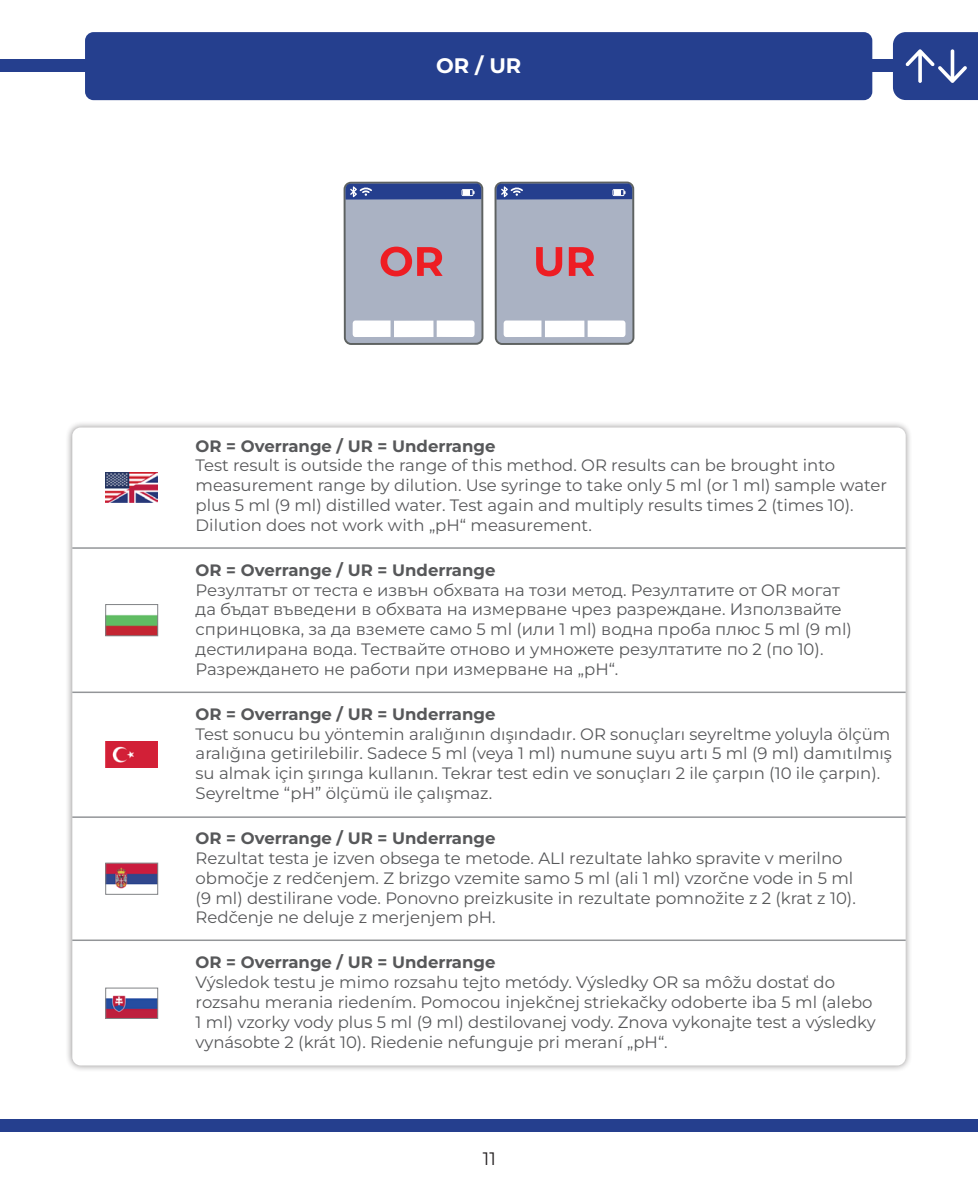
<style>
.page{position:relative;width:978px;height:1191px;background:#fff}
.page>*{position:absolute;margin:0;border:0;box-sizing:border-box;transform-origin:0 0}
.Überschriften_Seiten{font:700 21px "Montserrat";color:#fff}
.t1{font:18px "Montserrat";color:#231f20}
.Text{font:16.5px/19.8px "Montserrat";color:#57585a}
.Text-2{font:700 16.5px "Montserrat";color:#57585a}
.s1{font-weight:700}
</style>
<div class="page">
<div style="left:0;top:60px;width:978px;height:12px;background:#253f8e"></div>
<div style="left:0;top:1119px;width:978px;height:12px;background:#253f8e"></div>
<div style="left:66px;top:421px;width:846px;height:651px;background:#231f20;opacity:.5"></div>
<div style="left:72px;top:427px;width:834px;height:638px;background:#fff;border-radius:9px"></div>
<img style="left:106px;top:472px;width:52px;height:30px">
<img style="left:107px;top:614px;width:49px;height:20px">
<div style="left:105px;top:604px;width:53px;height:32px;border:1px solid #808285"></div>
<img style="left:107px;top:864px;width:49px;height:25px">
<div style="left:105px;top:862px;width:53px;height:32px;border:1px solid #808285"></div>
<img style="left:107px;top:995px;width:49px;height:21px">
<div style="left:105px;top:987px;width:53px;height:31px;border:1px solid #808285"></div>
<img style="left:106px;top:741px;width:52px;height:26px">
<div style="left:345px;top:182px;width:137px;height:162px;background:#aab2c3;border-radius:7px"></div>
<div style="left:344px;top:181px;width:139px;height:164px;border:2px solid #5e6261;border-radius:7px"></div>
<svg style="left:381px;top:247px;width:62px;height:29px"></svg>
<svg style="left:437px;top:320px;width:38px;height:17px"></svg>
<div style="left:394px;top:320px;width:40px;height:17px;background:#fff"></div>
<svg style="left:353px;top:320px;width:38px;height:17px"></svg>
<svg style="left:345px;top:183px;width:136px;height:16px;background:#374e95"></svg>
<div style="left:495px;top:182px;width:138px;height:162px;background:#aab2c3;border-radius:7px"></div>
<div style="left:494px;top:181px;width:140px;height:164px;border:2px solid #5e6261;border-radius:7px"></div>
<svg style="left:536px;top:247px;width:26px;height:29px"></svg>
<svg style="left:569px;top:247px;width:25px;height:29px"></svg>
<svg style="left:588px;top:320px;width:37px;height:17px"></svg>
<div style="left:545px;top:320px;width:39px;height:17px;background:#fff"></div>
<svg style="left:504px;top:320px;width:37px;height:17px"></svg>
<svg style="left:496px;top:183px;width:136px;height:16px;background:#374e95"></svg>
<svg style="left:893px;top:32px;width:85px;height:68px"></svg>
<hr style="left:72px;top:547px;width:834px;height:2px;background:#939598">
<hr style="left:72px;top:691px;width:834px;height:2px;background:#939598">
<hr style="left:72px;top:816px;width:834px;height:2px;background:#939598">
<hr style="left:72px;top:939px;width:834px;height:2px;background:#939598">
<div style="left:85px;top:32px;width:787px;height:68px;background:#253f8e;border-radius:9px"></div>
<p class="Überschriften_Seiten" style="left:436px;top:50px;width:87px">OR / UR</p>
<p class="Text-2" style="left:196px;top:434px;width:301px">OR = Overrange / UR = Underrange</p>
<p class="Text" style="left:196px;top:455px;width:693px">Test result is outside the range of this method. OR results can be brought into measurement range by dilution. Use syringe to take only 5 ml (or 1 ml) sample water plus 5 ml (9 ml) distilled water. Test again and multiply results times 2 (times 10).<br>Dilution does not work with „pH“ measurement.</p>
<p class="Text" style="left:196px;top:559px;width:658px"><span class="s1">OR = Overrange / UR = Underrange<br></span>Резултатът от теста е извън обхвата на този метод. Резултатите от OR могат да бъдат въведени в обхвата на измерване чрез разреждане. Използвайте спринцовка, за да вземете само 5 ml (или 1 ml) водна проба плюс 5 ml (9 ml) дестилирана вода. Тествайте отново и умножете резултатите по 2 (по 10).<br>Разреждането не работи при измерване на „pH“.</p>
<p class="Text" style="left:196px;top:703px;width:698px"><span class="s1">OR = Overrange / UR = Underrange<br></span>Test sonucu bu yöntemin aralığının dışındadır. OR sonuçları seyreltme yoluyla ölçüm aralığına getirilebilir. Sadece 5 ml (veya 1 ml) numune suyu artı 5 ml (9 ml) damıtılmış su almak için şırınga kullanın. Tekrar test edin ve sonuçları 2 ile çarpın (10 ile çarpın).<br>Seyreltme “pH” ölçümü ile çalışmaz.</p>
<p class="Text-2" style="left:196px;top:826px;width:301px">OR = Overrange / UR = Underrange</p>
<p class="Text" style="left:196px;top:847px;width:662px">Rezultat testa je izven obsega te metode. ALI rezultate lahko spravite v merilno območje z redčenjem. Z brizgo vzemite samo 5 ml (ali 1 ml) vzorčne vode in 5 ml (9 ml) destilirane vode. Ponovno preizkusite in rezultate pomnožite z 2 (krat z 10).<br>Redčenje ne deluje z merjenjem pH.</p>
<p class="Text" style="left:196px;top:952px;width:682px"><span class="s1">OR = Overrange / UR = Underrange<br></span>Výsledok testu je mimo rozsahu tejto metódy. Výsledky OR sa môžu dostať do rozsahu merania riedením. Pomocou injekčnej striekačky odoberte iba 5 ml (alebo 1 ml) vzorky vody plus 5 ml (9 ml) destilovanej vody. Znova vykonajte test a výsledky vynásobte 2 (krát 10). Riedenie nefunguje pri meraní „pH“.</p>
<p class="t1" style="left:483px;top:1146px;width:14px">11</p>
</div>
